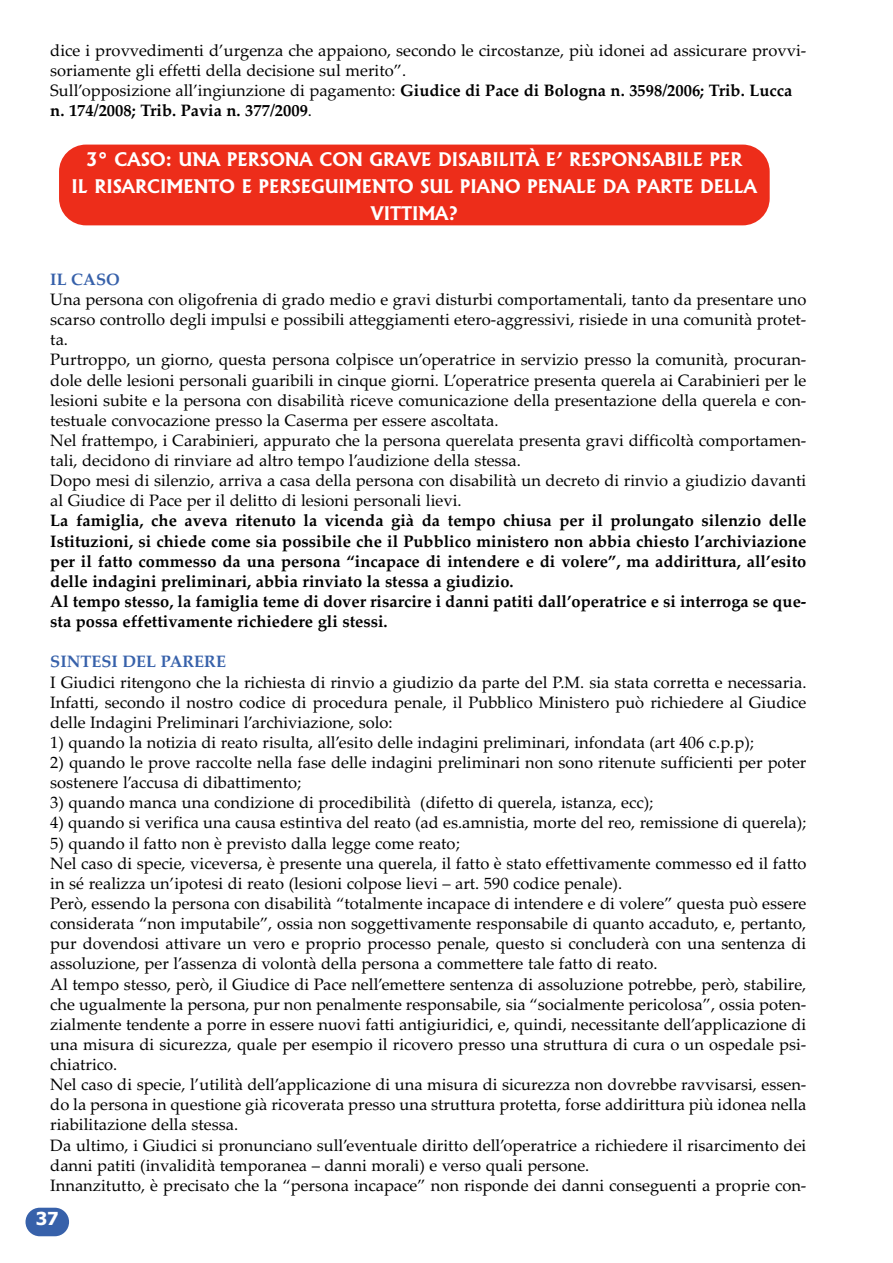
<style>
.page{position:relative;width:893px;height:1263px;background:#fff}
.page>*{position:absolute;margin:0;border:0;box-sizing:border-box;transform-origin:0 0}
.t1{font:700 18px/27px "Albertus";color:#fff;text-align:center}
.t2{font:700 18px "Tahoma";color:#fff}
.t3{font:16.5px/20.1px "Palatino Linotype";color:#000}
.t4{font:700 16.5px/20.1px "Palatino Linotype";color:#000}
.t5{font:700 16.5px "Palatino Linotype";color:#3761aa}
.s1{font-weight:700}
</style>
<div class="page">
<div style="left:26px;top:1208px;width:43px;height:28px;background:#3761aa;border-radius:14px"></div>
<div style="left:59px;top:145px;width:711px;height:80px;background:#ed2d1a;border-radius:27px"></div>
<p class="t3" style="left:50px;top:40px;width:758px">dice i provvedimenti d’urgenza che appaiono, secondo le circostanze, più idonei ad assicurare provvi&shy;soriamente gli effetti della decisione sul merito”.<br>Sull’opposizione all’ingiunzione di pagamento: <span class="s1">Giudice di Pace di Bologna n. 3598/2006; Trib. Lucca n. 174/2008; Trib. Pavia n. 377/2009</span>.</p>
<p class="t1" style="left:72px;top:146px;width:687px">3° CASO: UNA PERSONA CON GRAVE DISABILITÀ E’ RESPONSABILE PER<br>IL RISARCIMENTO E PERSEGUIMENTO SUL PIANO PENALE DA PARTE DELLA<br>VITTIMA?</p>
<p class="t5" style="left:50px;top:270px;width:71px">IL CASO</p>
<p class="t3" style="left:50px;top:289px;width:758px">Una persona con oligofrenia di grado medio e gravi disturbi comportamentali, tanto da presentare uno scarso controllo degli impulsi e possibili atteggiamenti etero-aggressivi, risiede in una comunità protet&shy;ta.<br>Purtroppo, un giorno, questa persona colpisce un’operatrice in servizio presso la comunità, procuran&shy;dole delle lesioni personali guaribili in cinque giorni. L’operatrice presenta querela ai Carabinieri per le lesioni subite e la persona con disabilità riceve comunicazione della presentazione della querela e con&shy;testuale convocazione presso la Caserma per essere ascoltata.<br>Nel frattempo, i Carabinieri, appurato che la persona querelata presenta gravi difficoltà comportamen&shy;tali, decidono di rinviare ad altro tempo l’audizione della stessa.<br>Dopo mesi di silenzio, arriva a casa della persona con disabilità un decreto di rinvio a giudizio davanti al Giudice di Pace per il delitto di lesioni personali lievi.</p>
<p class="t4" style="left:50px;top:511px;width:758px">La famiglia, che aveva ritenuto la vicenda già da tempo chiusa per il prolungato silenzio delle Istituzioni, si chiede come sia possibile che il Pubblico ministero non abbia chiesto l’archiviazione per il fatto commesso da una persona “incapace di intendere e di volere”, ma addirittura, all’esito delle indagini preliminari, abbia rinviato la stessa a giudizio.<br>Al tempo stesso, la famiglia teme di dover risarcire i danni patiti dall’operatrice e si interroga se que&shy;sta possa effettivamente richiedere gli stessi.</p>
<p class="t5" style="left:50px;top:652px;width:177px">SINTESI DEL PARERE</p>
<p class="t3" style="left:50px;top:672px;width:758px;text-align:justify">I Giudici ritengono che la richiesta di rinvio a giudizio da parte del P.M. sia stata corretta e necessaria.<br>Infatti, secondo il nostro codice di procedura penale, il Pubblico Ministero può richiedere al Giudice delle Indagini Preliminari l’archiviazione, solo:</p>
<p class="t3" style="left:50px;top:732px;width:705px">1) quando la notizia di reato risulta, all’esito delle indagini preliminari, infondata (art 406 c.p.p);</p>
<p class="t3" style="left:50px;top:752px;width:758px">2) quando le prove raccolte nella fase delle indagini preliminari non sono ritenute sufficienti per poter sostenere l’accusa di dibattimento;</p>
<p class="t3" style="left:50px;top:792px;width:605px">3) quando manca una condizione di procedibilità (difetto di querela, istanza, ecc);</p>
<p class="t3" style="left:50px;top:813px;width:758px">4) quando si verifica una causa estintiva del reato (ad es.amnistia, morte del reo, remissione di querela);</p>
<p class="t3" style="left:50px;top:833px;width:758px">5) quando il fatto non è previsto dalla legge come reato;<br>Nel caso di specie, viceversa, è presente una querela, il fatto è stato effettivamente commesso ed il fatto in sé realizza un’ipotesi di reato (lesioni colpose lievi – art. 590 codice penale).<br>Però, essendo la persona con disabilità “totalmente incapace di intendere e di volere” questa può essere considerata “non imputabile”, ossia non soggettivamente responsabile di quanto accaduto, e, pertanto, pur dovendosi attivare un vero e proprio processo penale, questo si concluderà con una sentenza di assoluzione, per l’assenza di volontà della persona a commettere tale fatto di reato.<br>Al tempo stesso, però, il Giudice di Pace nell’emettere sentenza di assoluzione potrebbe, però, stabilire, che ugualmente la persona, pur non penalmente responsabile, sia “socialmente pericolosa”, ossia poten&shy;zialmente tendente a porre in essere nuovi fatti antigiuridici, e, quindi, necessitante dell’applicazione di una misura di sicurezza, quale per esempio il ricovero presso una struttura di cura o un ospedale psi&shy;chiatrico.<br>Nel caso di specie, l’utilità dell’applicazione di una misura di sicurezza non dovrebbe ravvisarsi, essen&shy;do la persona in questione già ricoverata presso una struttura protetta, forse addirittura più idonea nella riabilitazione della stessa.<br>Da ultimo, i Giudici si pronunciano sull’eventuale diritto dell’operatrice a richiedere il risarcimento dei danni patiti (invalidità temporanea – danni morali) e verso quali persone.<br>Innanzitutto, è precisato che la “persona incapace” non risponde dei danni conseguenti a proprie con-</p>
<p class="t2" style="left:36px;top:1208px;width:24px">37</p>
</div>
